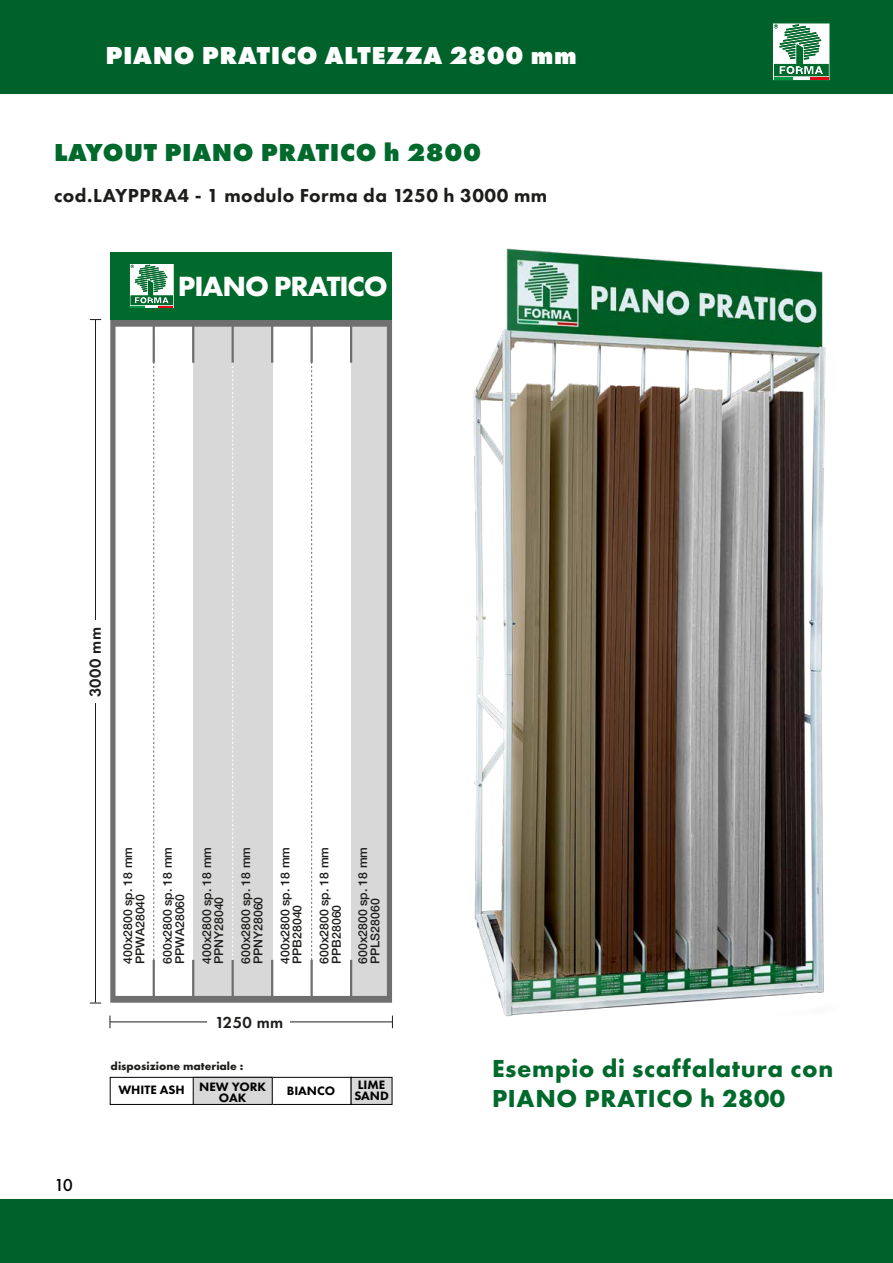
<style>
.page{position:relative;width:893px;height:1263px;background:#fff}
.page>*{position:absolute;margin:0;border:0;box-sizing:border-box;transform-origin:0 0}
.t1{font:700 28.8px "Futura PT";letter-spacing:-.035em;color:#fff}
.t2{font:700 25.5px "Futura PT";letter-spacing:.025em;color:#00692c}
.t3{font:800 25.5px "Futura PT";letter-spacing:.025em;color:#fff}
.t4{font:800 25.5px "Futura PT";letter-spacing:.025em;color:#00692c}
.t5{font:800 19.5px "Futura PT";letter-spacing:.025em;color:#1d1d1b}
.t6{font:500 18px "Futura PT";color:#000}
.t7{font:600 16.65px "Futura PT";letter-spacing:.025em;color:#1d1d1b}
.t8{font:800 12.6px/10.9px "Futura PT";color:#000}
.t9{font:500 12.3px/12.3px "Helvetica Neue LT Std";color:#1d1d1b}
.t10{font:700 11.7px "Futura PT";color:#1d1d1b}
.s1{font-weight:800}
</style>
<div class="page">
<div style="left:0;top:1200px;width:893px;height:63px;background:#00622a"></div>
<svg style="left:110px;top:320px;width:282px;height:683px"></svg>
<div style="left:110px;top:252px;width:282px;height:68px;background:#00692c"></div>
<svg style="left:130px;top:264px;width:44px;height:44px"></svg>
<div style="left:110px;top:1077px;width:241px;height:27px;border:1px solid #000"></div>
<div style="left:351px;top:1077px;width:41px;height:27px;background:#d8d8d8"></div>
<div style="left:351px;top:1077px;width:41px;height:27px;border:1px solid #000"></div>
<div style="left:193px;top:1077px;width:79px;height:27px;background:#d8d8d8"></div>
<div style="left:193px;top:1077px;width:79px;height:27px;border:1px solid #000"></div>
<hr style="left:95px;top:320px;width:1px;height:683px;background:#1d1d1b">
<hr style="left:110px;top:1021px;width:282px;height:1px;background:#1d1d1b">
<svg style="left:110px;top:1015px;width:1px;height:13px"></svg>
<svg style="left:392px;top:1015px;width:1px;height:13px"></svg>
<div style="left:208px;top:1016px;width:82px;height:13px;background:#fff"></div>
<div style="left:90px;top:620px;width:12px;height:82px;background:#fff"></div>
<img style="left:473px;top:248px;width:353px;height:769px">
<div style="left:0;top:0;width:893px;height:93px;background:#00622a"></div>
<svg style="left:773px;top:23px;width:57px;height:58px"></svg>
<p class="t3" style="left:105px;top:39px;width:473px">PIANO PRATICO ALTEZZA 2800 mm</p>
<p class="t4" style="left:54px;top:136px;width:428px">LAYOUT PIANO PRATICO h 2800</p>
<p class="t5" style="left:54px;top:183px;width:495px">cod.LAYPPRA4 - 1 modulo Forma da 1250 h 3000 mm</p>
<p class="t7" style="left:29px;top:186px;width:400px"><span class="s1">cod.LAYPPRA4</span> - 1 modulo Forma da 1250x3000 mm</p>
<p class="t1" style="left:178px;top:268px;width:211px">PIANO PRATICO</p>
<p class="t7" style="left:85px;top:697px;width:72px;rotate:-90deg">3000 mm</p>
<h3 class="t6" style="left:54px;top:1174px;width:21px">10</h3>
<p class="t9" style="left:122px;top:964px;width:118px;rotate:-90deg">400x2800 sp. 18 mm<br>PPWA28040</p>
<p class="t9" style="left:161px;top:964px;width:118px;rotate:-90deg">600x2800 sp. 18 mm<br>PPWA28060</p>
<p class="t9" style="left:200px;top:964px;width:118px;rotate:-90deg">400x2800 sp. 18 mm<br>PPNY28040</p>
<p class="t9" style="left:240px;top:964px;width:118px;rotate:-90deg">600x2800 sp. 18 mm<br>PPNY28060</p>
<p class="t9" style="left:279px;top:964px;width:118px;rotate:-90deg">400x2800 sp. 18 mm<br>PPB28040</p>
<p class="t9" style="left:318px;top:964px;width:118px;rotate:-90deg">600x2800 sp. 18 mm<br>PPB28060</p>
<p class="t9" style="left:357px;top:964px;width:118px;rotate:-90deg">600x2800 sp. 18 mm<br>PPLS28060</p>
<p class="t7" style="left:215px;top:1012px;width:70px">1250 mm</p>
<p class="t10" style="left:111px;top:1058px;width:134px">disposizione materiale :</p>
<p class="t8" style="left:118px;top:1084px;width:68px">WHITE ASH</p>
<p class="t8" style="left:199px;top:1081px;width:68px;text-align:center">NEW YORK<br>OAK</p>
<p class="t8" style="left:287px;top:1085px;width:50px">BIANCO</p>
<p class="t8" style="left:354px;top:1079px;width:36px">LIME<br>SAND</p>
<p class="t2" style="left:492px;top:1052px;width:343px">Esempio di scaffalatura con</p>
<p class="t2" style="left:492px;top:1082px;width:295px">PIANO PRATICO h 2800</p>
</div>
